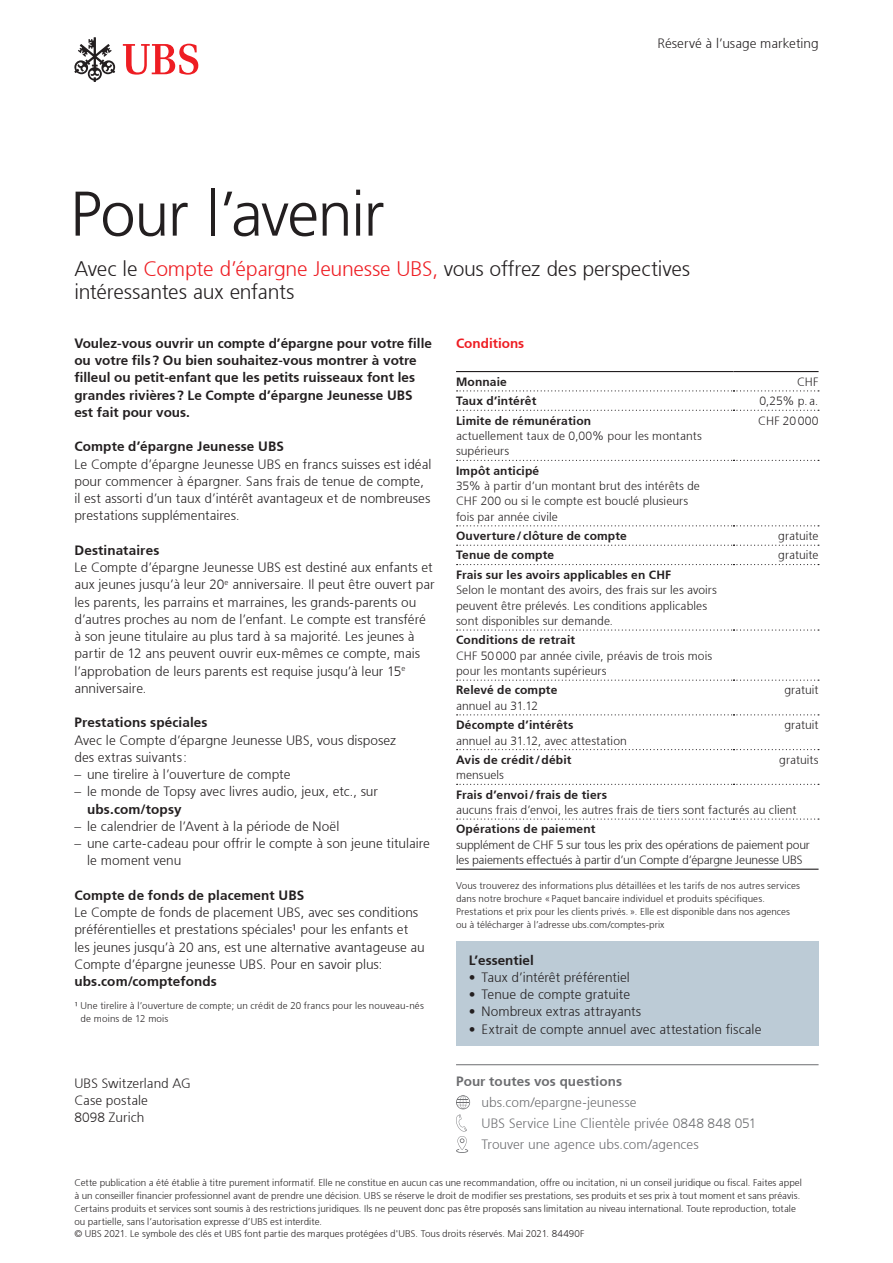
<style>
.page{position:relative;width:893px;height:1263px;background:#fff}
.page>*{position:absolute;margin:0;border:0;box-sizing:border-box;transform-origin:0 0}
.Keyline{font:300 63px "Frutiger 45";letter-spacing:-.025em;color:#231f20}
.Infoline{font:300 21px/22.5px "Frutiger 45";letter-spacing:-.01em;color:#231f20}
.Body_copy___9_pt{font:300 13.5px/17.2px "Frutiger 45";letter-spacing:.005em;color:#231f20}
.Body_copy_Aufzähling{font:300 13.5px/17.2px "Frutiger 45";color:#231f20}
.Subtitle__9_pt{font:300 13.5px/17.2px "Frutiger 45";color:#231f20}
.Kontakboxentext{font:300 13.5px "Frutiger 45";letter-spacing:.005em;color:#6c6d70}
.Body_copy___9_pt-2{font:300 13.5px "Frutiger 45";letter-spacing:.01em;color:#231f20}
.Kontaktboxen__Titel{font:300 13.5px "Frutiger 45";letter-spacing:.01em;color:#6c6d70}
.Subtitle__9_pt-2{font:300 13.5px "Frutiger 45";color:#ee1d23}
.Tabelle{font:300 12px/15.3px "Frutiger 45";letter-spacing:.005em;color:#231f20}
.Tabelle-2{font:300 12px "Frutiger 45";letter-spacing:.015em;color:#231f20}
.Tabelle-3{font:300 12px "Frutiger 45";letter-spacing:.03em;color:#231f20}
.Disclaimer{font:300 9.75px/12.8px "Frutiger 45";letter-spacing:.005em;color:#231f20}
.s1{color:#ee1d23}
.s2{font-style:inherit}
</style>
<div class="page">
<svg style="left:74px;top:37px;width:41px;height:45px"></svg>
<svg style="left:123px;top:44px;width:75px;height:31px"></svg>
<hr style="left:456px;top:371px;width:277px;height:1px;background:#231f20">
<hr style="left:733px;top:371px;width:86px;height:1px;background:#231f20">
<hr style="left:456px;top:869px;width:277px;height:1px;background:#231f20">
<hr style="left:733px;top:869px;width:86px;height:1px;background:#231f20">
<svg style="left:457px;top:390px;width:362px;height:1px"></svg>
<svg style="left:457px;top:410px;width:362px;height:1px"></svg>
<svg style="left:457px;top:460px;width:362px;height:1px"></svg>
<svg style="left:457px;top:525px;width:362px;height:1px"></svg>
<svg style="left:457px;top:545px;width:362px;height:1px"></svg>
<svg style="left:457px;top:564px;width:362px;height:1px"></svg>
<svg style="left:457px;top:629px;width:362px;height:2px"></svg>
<svg style="left:457px;top:680px;width:362px;height:1px"></svg>
<svg style="left:457px;top:714px;width:362px;height:1px"></svg>
<svg style="left:457px;top:749px;width:362px;height:1px"></svg>
<svg style="left:457px;top:784px;width:362px;height:1px"></svg>
<svg style="left:457px;top:818px;width:362px;height:2px"></svg>
<hr style="left:456px;top:1064px;width:363px;height:1px;background:#6c6d70">
<svg style="left:456px;top:1095px;width:14px;height:58px"></svg>
<div style="left:456px;top:941px;width:363px;height:105px;background:#bccbd6"></div>
<p class="Body_copy___9_pt" style="left:657px;top:34px;width:163px">Réservé à l’usage marketing</p>
<p class="Keyline" style="left:70px;top:178px;width:316px">Pour l’avenir</p>
<p class="Infoline" style="left:74px;top:258px;width:617px">Avec le <span class="s1">Compte d’épargne Jeunesse UBS,</span> vous offrez des perspectives intéressantes aux enfants</p>
<p class="Subtitle__9_pt" style="left:74px;top:334px;width:359px">Voulez-vous ouvrir un compte d’épargne pour votre fille ou votre fils? Ou bien souhaitez-vous montrer à votre filleul ou petit-enfant que les petits ruisseaux font les grandes rivières ? Le Compte d’épargne Jeunesse UBS</p>
<p class="Subtitle__9_pt" style="left:74px;top:403px;width:117px">est fait pour vous.</p>
<p class="Body_copy___9_pt-2" style="left:74px;top:438px;width:211px">Compte d’épargne Jeunesse UBS</p>
<p class="Body_copy___9_pt" style="left:74px;top:455px;width:359px">Le Compte d’épargne Jeunesse UBS en francs suisses est idéal</p>
<p class="Body_copy___9_pt" style="left:74px;top:472px;width:351px">pour commencer à épargner. Sans frais de tenue de compte,</p>
<p class="Body_copy___9_pt" style="left:74px;top:490px;width:357px">il est assorti d’un taux d’intérêt avantageux et de nombreuses</p>
<p class="Body_copy___9_pt" style="left:74px;top:507px;width:167px">prestations supplémentaires.</p>
<p class="Body_copy___9_pt-2" style="left:74px;top:542px;width:86px">Destinataires</p>
<p class="Body_copy___9_pt" style="left:74px;top:559px;width:362px">Le Compte d’épargne Jeunesse UBS est destiné aux enfants et aux jeunes jusqu’à leur 20<sup>e</sup> anniversaire. Il peut être ouvert par les parents, les parrains et marraines, les grands-parents ou d’autres proches au nom de l’enfant. Le compte est transféré à son jeune titulaire au plus tard à sa majorité. Les jeunes à partir de 12 ans peuvent ouvrir eux-mêmes ce compte, mais l’approbation de leurs parents est requise jusqu’à leur 15<sup>e </sup>anniversaire.</p>
<p class="Body_copy___9_pt-2" style="left:74px;top:714px;width:135px">Prestations spéciales</p>
<p class="Body_copy___9_pt" style="left:74px;top:731px;width:323px">Avec le Compte d’épargne Jeunesse UBS, vous disposez des extras suivants:</p>
<p class="Body_copy_Aufzähling" style="left:74px;top:766px;width:218px">– une tirelire à l’ouverture de compte</p>
<p class="Body_copy___9_pt" style="left:87px;top:783px;width:292px;text-indent:-13px">– le monde de Topsy avec livres audio, jeux, etc., sur <span class="s2">ubs.com/topsy</span></p>
<p class="Body_copy_Aufzähling" style="left:74px;top:817px;width:266px">– le calendrier de l’Avent à la période de Noël</p>
<p class="Body_copy_Aufzähling" style="left:87px;top:835px;width:344px;text-indent:-13px">– une carte-cadeau pour offrir le compte à son jeune titulaire le moment venu</p>
<p class="Body_copy___9_pt-2" style="left:74px;top:887px;width:231px">Compte de fonds de placement UBS</p>
<p class="Body_copy___9_pt" style="left:74px;top:904px;width:352px">Le Compte de fonds de placement UBS, avec ses conditions préférentielles et prestations spéciales¹ pour les enfants et les jeunes jusqu’à 20 ans, est une alternative avantageuse au Compte d’épargne jeunesse UBS. Pour en savoir plus: <span class="s2">ubs.com/comptefonds</span></p>
<p class="Subtitle__9_pt-2" style="left:456px;top:335px;width:70px">Conditions</p>
<p class="Tabelle-2" style="left:456px;top:374px;width:52px">Monnaie</p>
<p class="Tabelle" style="left:797px;top:374px;width:23px">CHF</p>
<p class="Tabelle-2" style="left:456px;top:394px;width:82px">Taux d’intérêt</p>
<p class="Tabelle" style="left:759px;top:393px;width:61px">0,25% p. a.</p>
<p class="Tabelle-2" style="left:456px;top:413px;width:137px">Limite de rémunération</p>
<p class="Tabelle" style="left:456px;top:428px;width:247px">actuellement taux de 0,00% pour les montants</p>
<p class="Tabelle" style="left:456px;top:443px;width:54px">supérieurs</p>
<p class="Tabelle-3" style="left:758px;top:413px;width:62px">CHF 20000</p>
<p class="Tabelle-2" style="left:456px;top:463px;width:85px">Impôt anticipé</p>
<p class="Tabelle" style="left:456px;top:478px;width:245px">35% à partir d’un montant brut des intérêts de</p>
<p class="Tabelle" style="left:456px;top:493px;width:234px">CHF 200 ou si le compte est bouclé plusieurs</p>
<p class="Tabelle" style="left:456px;top:509px;width:103px">fois par année civile</p>
<p class="Tabelle-2" style="left:456px;top:529px;width:172px">Ouverture/ clôture de compte</p>
<p class="Tabelle" style="left:778px;top:528px;width:42px">gratuite</p>
<p class="Tabelle-2" style="left:456px;top:548px;width:100px">Tenue de compte</p>
<p class="Tabelle" style="left:778px;top:548px;width:42px">gratuite</p>
<p class="Tabelle-2" style="left:456px;top:567px;width:217px">Frais sur les avoirs applicables en CHF</p>
<p class="Tabelle" style="left:456px;top:582px;width:262px">Selon le montant des avoirs, des frais sur les avoirs peuvent être prélevés. Les conditions applicables sont disponibles sur demande.</p>
<p class="Tabelle-2" style="left:456px;top:633px;width:121px">Conditions de retrait</p>
<p class="Tabelle" style="left:456px;top:648px;width:258px">CHF 50000 par année civile, préavis de trois mois</p>
<p class="Tabelle" style="left:456px;top:663px;width:152px">pour les montants supérieurs</p>
<p class="Tabelle-2" style="left:456px;top:683px;width:103px">Relevé de compte</p>
<p class="Tabelle" style="left:456px;top:698px;width:83px">annuel au 31.12</p>
<p class="Tabelle" style="left:784px;top:682px;width:36px">gratuit</p>
<p class="Tabelle-2" style="left:456px;top:718px;width:119px">Décompte d’intérêts</p>
<p class="Tabelle" style="left:456px;top:733px;width:172px">annuel au 31.12, avec attestation</p>
<p class="Tabelle" style="left:784px;top:717px;width:36px">gratuit</p>
<p class="Tabelle-2" style="left:456px;top:752px;width:117px">Avis de crédit/débit</p>
<p class="Tabelle" style="left:456px;top:767px;width:49px">mensuels</p>
<p class="Tabelle" style="left:779px;top:752px;width:41px">gratuits</p>
<p class="Tabelle-2" style="left:456px;top:787px;width:153px">Frais d’envoi/frais de tiers</p>
<p class="Tabelle" style="left:456px;top:802px;width:342px">aucuns frais d’envoi, les autres frais de tiers sont facturés au client</p>
<p class="Tabelle-2" style="left:456px;top:822px;width:141px">Opérations de paiement</p>
<p class="Tabelle" style="left:456px;top:837px;width:355px">supplément de CHF 5 sur tous les prix des opérations de paiement pour les paiements effectués à partir d’un Compte d’épargne Jeunesse UBS</p>
<p class="Disclaimer" style="left:456px;top:879px;width:345px">Vous trouverez des informations plus détaillées et les tarifs de nos autres services dans notre brochure «Paquet bancaire individuel et produits spécifiques.<br>Prestations et prix pour les clients privés.». Elle est disponible dans nos agences ou à télécharger à l’adresse ubs.com/comptes-prix</p>
<p class="Subtitle__9_pt" style="left:469px;top:951px;width:67px">L’essentiel</p>
<p class="Body_copy_Aufzähling" style="left:469px;top:968px;width:163px">• Taux d’intérêt préférentiel</p>
<p class="Body_copy_Aufzähling" style="left:469px;top:986px;width:163px">• Tenue de compte gratuite</p>
<p class="Body_copy_Aufzähling" style="left:469px;top:1003px;width:174px">• Nombreux extras attrayants</p>
<p class="Body_copy_Aufzähling" style="left:469px;top:1020px;width:294px">• Extrait de compte annuel avec attestation fiscale</p>
<p class="Disclaimer" style="left:81px;top:999px;width:345px;text-indent:-6px">¹ Une tirelire à l’ouverture de compte; un crédit de 20 francs pour les nouveau-nés de moins de 12 mois</p>
<p class="Kontaktboxen__Titel" style="left:456px;top:1073px;width:168px">Pour toutes vos questions</p>
<p class="Kontakboxentext" style="left:482px;top:1095px;width:156px">ubs.com/epargne-jeunesse</p>
<p class="Kontakboxentext" style="left:482px;top:1116px;width:276px">UBS Service Line Clientèle privée 0848 848 051</p>
<p class="Kontakboxentext" style="left:482px;top:1137px;width:219px">Trouver une agence ubs.com/agences</p>
<p class="Disclaimer" style="left:74px;top:1177px;width:729px">Cette publication a été établie à titre purement informatif. Elle ne constitue en aucun cas une recommandation, offre ou incitation, ni un conseil juridique ou fiscal. Faites appel à un conseiller financier professionnel avant de prendre une décision. UBS se réserve le droit de modifier ses prestations, ses produits et ses prix à tout moment et sans préavis.<br>Certains produits et services sont soumis à des restrictions juridiques. Ils ne peuvent donc pas être proposés sans limitation au niveau international. Toute reproduction, totale ou partielle, sans l’autorisation expresse d’UBS est interdite.</p>
<p class="Disclaimer" style="left:74px;top:1228px;width:512px">© UBS 2021. Le symbole des clés et UBS font partie des marques protégées d'UBS. Tous droits réservés. Mai 2021. 84490F</p>
<p class="Body_copy___9_pt" style="left:74px;top:1074px;width:118px">UBS Switzerland AG<br>Case postale<br>8098 Zurich</p>
</div>
